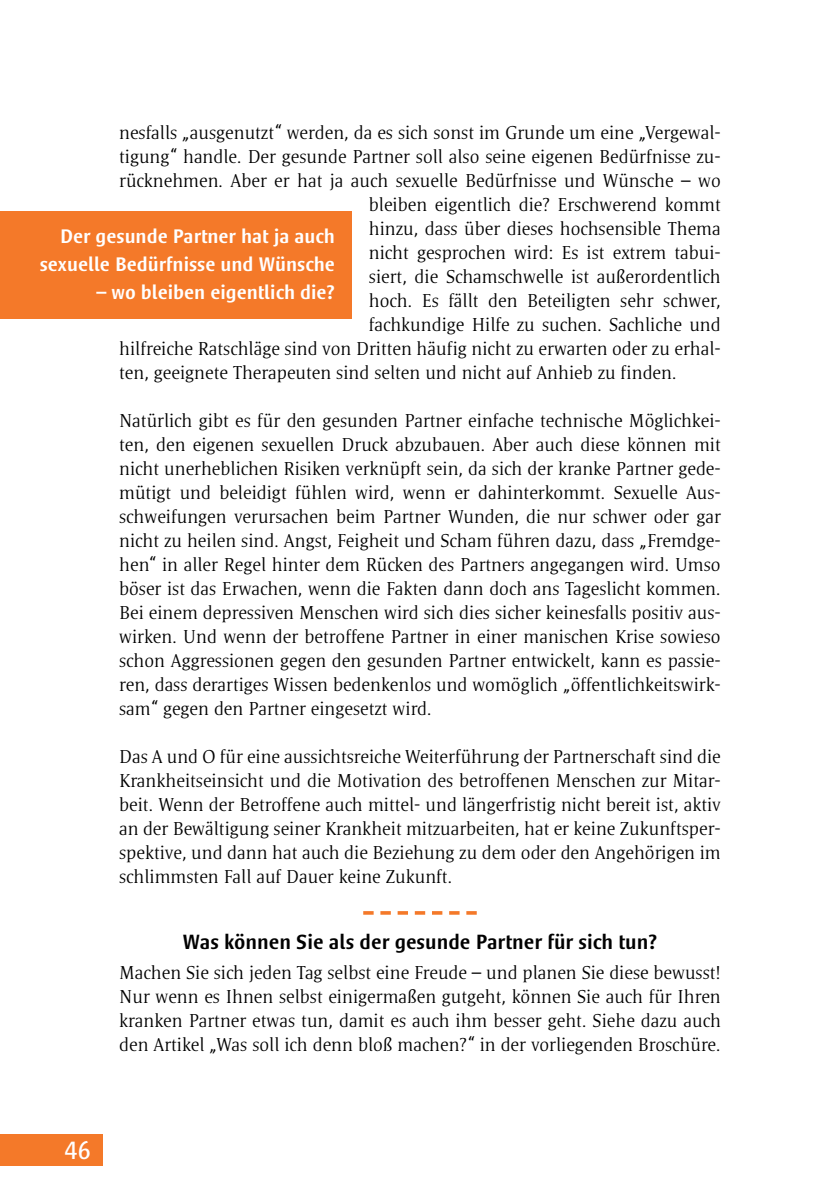
<style>
.page{position:relative;width:840px;height:1191px;background:#fff}
.page>*{position:absolute;margin:0;border:0;box-sizing:border-box;transform-origin:0 0}
.t1{font:26px "Satero Sans LT Pro";color:#fff}
.t2{font:500 21px "Satero Sans LT Pro";color:#000}
.t3{font:500 20px/28px "Satero Sans LT Pro";color:#fff;text-align:right}
.t4{font:300 19px/24px "Satero Serif LT Pro";color:#000;text-align:justify}
</style>
<div class="page">
<div style="left:0;top:1134px;width:102px;height:31px;background:#f47929"></div>
<svg style="left:363px;top:911px;width:113px;height:3px"></svg>
<div style="left:0;top:211px;width:351px;height:108px;background:#f47929"></div>
<p class="t4" style="left:119px;top:120px;width:602px">nesfalls „ausgenutzt“ werden, da es sich sonst im Grunde um eine „Vergewal-</p>
<p class="t4" style="left:119px;top:144px;width:602px">tigung“ handle. Der gesunde Partner soll also seine eigenen Bedürfnisse zu-</p>
<p class="t4" style="left:119px;top:168px;width:602px">rücknehmen. Aber er hat ja auch sexuelle Bedürfnisse und Wünsche – wo</p>
<p class="t4" style="left:369px;top:192px;width:353px">bleiben eigentlich die? Erschwerend kommt</p>
<p class="t4" style="left:369px;top:216px;width:353px">hinzu, dass über dieses hochsensible Thema</p>
<p class="t4" style="left:369px;top:240px;width:353px">nicht gesprochen wird: Es ist extrem tabui-</p>
<p class="t4" style="left:369px;top:264px;width:353px">siert, die Schamschwelle ist außerordentlich</p>
<p class="t4" style="left:369px;top:288px;width:353px">hoch. Es fällt den Beteiligten sehr schwer,</p>
<p class="t4" style="left:369px;top:312px;width:353px">fachkundige Hilfe zu suchen. Sachliche und</p>
<p class="t4" style="left:119px;top:336px;width:602px">hilfreiche Ratschläge sind von Dritten häufig nicht zu erwarten oder zu erhal-</p>
<p class="t4" style="left:119px;top:360px;width:558px">ten, geeignete Therapeuten sind selten und nicht auf Anhieb zu finden.</p>
<p class="t4" style="left:119px;top:408px;width:603px">Natürlich gibt es für den gesunden Partner einfache technische Möglichkei&shy;ten, den eigenen sexuellen Druck abzubauen. Aber auch diese können mit nicht unerheblichen Risiken verknüpft sein, da sich der kranke Partner gede&shy;mütigt und beleidigt fühlen wird, wenn er dahinterkommt. Sexuelle Aus&shy;schweifungen verursachen beim Partner Wunden, die nur schwer oder gar nicht zu heilen sind. Angst, Feigheit und Scham führen dazu, dass „Fremdge&shy;hen“ in aller Regel hinter dem Rücken des Partners angegangen wird. Umso böser ist das Erwachen, wenn die Fakten dann doch ans Tageslicht kommen.<br>Bei einem depressiven Menschen wird sich dies sicher keinesfalls positiv aus&shy;wirken. Und wenn der betroffene Partner in einer manischen Krise sowieso schon Aggressionen gegen den gesunden Partner entwickelt, kann es passie&shy;ren, dass derartiges Wissen bedenkenlos und womöglich „öffentlichkeitswirk&shy;sam“ gegen den Partner eingesetzt wird.</p>
<p class="t4" style="left:119px;top:744px;width:602px">Das A und O für eine aussichtsreiche Weiterführung der Partnerschaft sind die Krankheitseinsicht und die Motivation des betroffenen Menschen zur Mitar&shy;beit. Wenn der Betroffene auch mittel- und längerfristig nicht bereit ist, aktiv an der Bewältigung seiner Krankheit mitzuarbeiten, hat er keine Zukunftsper&shy;spektive, und dann hat auch die Beziehung zu dem oder den Angehörigen im schlimmsten Fall auf Dauer keine Zukunft.</p>
<p class="t3" style="left:40px;top:222px;width:296px">Der gesunde Partner hat ja auch sexuelle Bedürfnisse und Wünsche</p>
<p class="t3" style="left:96px;top:278px;width:240px">– wo bleiben eigentlich die?</p>
<p class="t2" style="left:183px;top:929px;width:475px">Was können Sie als der gesunde Partner für sich tun?</p>
<p class="t4" style="left:119px;top:960px;width:603px">Machen Sie sich jeden Tag selbst eine Freude – und planen Sie diese bewusst!<br>Nur wenn es Ihnen selbst einigermaßen gutgeht, können Sie auch für Ihren kranken Partner etwas tun, damit es auch ihm besser geht. Siehe dazu auch den Artikel „Was soll ich denn bloß machen?“ in der vorliegenden Broschüre.</p>
<h1 class="t1" style="left:65px;top:1135px;width:27px">46</h1>
</div>
